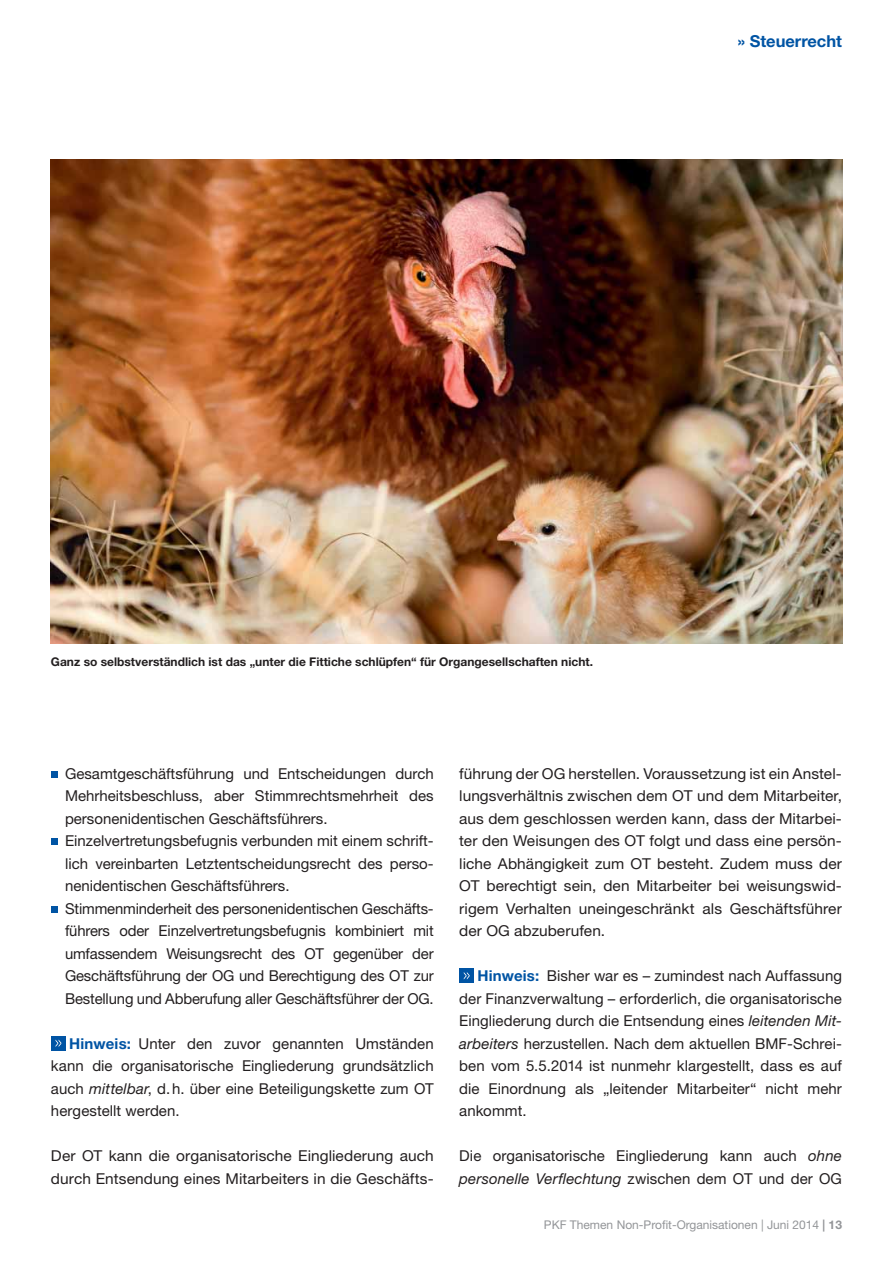
<style>
.page{position:relative;width:893px;height:1263px;background:#fff}
.page>*{position:absolute;margin:0;border:0;box-sizing:border-box;transform-origin:0 0}
.t1{font:700 16.5px "Helvetica Neue LT";color:#0054a4}
.t2{font:15px/22.5px "Helvetica Neue LT";color:#231f20}
.t3{font:700 12px "Helvetica Neue LT";color:#231f20}
.t4{font:12px "Helvetica Neue LT";color:#939598}
.s1{font-weight:700;color:#0054a4}
.s2{font-style:italic}
.s3{font-weight:700}
</style>
<div class="page">
<svg style="left:51px;top:771px;width:6px;height:6px"></svg>
<svg style="left:51px;top:839px;width:6px;height:6px"></svg>
<svg style="left:51px;top:906px;width:6px;height:6px"></svg>
<div style="left:51px;top:1036px;width:15px;height:15px;background:#0054a4"></div>
<svg style="left:56px;top:1040px;width:5px;height:7px"></svg>
<div style="left:459px;top:968px;width:15px;height:15px;background:#0054a4"></div>
<svg style="left:464px;top:972px;width:6px;height:7px"></svg>
<img style="left:51px;top:160px;width:791px;height:484px">
<p class="t1" style="left:738px;top:35px;width:106px">» Steuerrecht</p>
<p class="t3" style="left:51px;top:658px;width:543px">Ganz so selbstverständlich ist das „unter die Fittiche schlüpfen“ für Organgesellschaften nicht.</p>
<p class="t2" style="left:65px;top:764px;width:370px">Gesamtgeschäftsführung und Entscheidungen durch Mehrheitsbeschluss, aber Stimmrechtsmehrheit des personenidentischen Geschäftsführers.<br>Einzelvertretungsbefugnis verbunden mit einem schrift&shy;lich vereinbarten Letztentscheidungsrecht des perso&shy;nenidentischen Geschäftsführers.<br>Stimmenminderheit des personenidentischen Geschäfts&shy;führers oder Einzelvertretungsbefugnis kombiniert mit umfassendem Weisungsrecht des OT gegenüber der Geschäftsführung der OG und Berechtigung des OT zur Bestellung und Abberufung aller Geschäftsführer der OG.</p>
<p class="t2" style="left:51px;top:1034px;width:384px;text-align:justify;text-indent:18px"><span class="s1">Hinweis:</span> Unter den zuvor genannten Umständen kann die organisatorische Eingliederung grundsätzlich auch <span class="s2">mittelbar</span>, d. h. über eine Beteiligungskette zum OT hergestellt werden.</p>
<p class="t2" style="left:51px;top:1147px;width:384px">Der OT kann die organisatorische Eingliederung auch durch Entsendung eines Mitarbeiters in die Geschäfts-</p>
<p class="t2" style="left:459px;top:764px;width:384px;text-align:justify">führung der OG herstellen. Voraussetzung ist ein Anstel&shy;lungsverhältnis zwischen dem OT und dem Mitarbeiter, aus dem geschlossen werden kann, dass der Mitarbei&shy;ter den Weisungen des OT folgt und dass eine persön&shy;liche Abhängigkeit zum OT besteht. Zudem muss der OT berechtigt sein, den Mitarbeiter bei weisungswid&shy;rigem Verhalten uneingeschränkt als Geschäftsführer der OG abzuberufen.</p>
<p class="t2" style="left:459px;top:967px;width:384px;text-align:justify;text-indent:18px"><span class="s1">Hinweis:</span> Bisher war es – zumindest nach Auffassung der Finanzverwaltung – erforderlich, die organisatorische Eingliederung durch die Entsendung eines <span class="s2">leitenden Mit&shy;arbeiters</span> herzustellen. Nach dem aktuellen BMF-Schrei&shy;ben vom 5.5.2014 ist nunmehr klargestellt, dass es auf die Einordnung als „leitender Mitarbeiter“ nicht mehr ankommt.</p>
<p class="t2" style="left:459px;top:1147px;width:384px">Die organisatorische Eingliederung kann auch <span class="s2">ohne personelle Verflechtung</span> zwischen dem OT und der OG</p>
<p class="t4" style="left:544px;top:1220px;width:299px">PKF Themen Non-Profit-Organisationen | Juni 2014 <span class="s3">| 13</span></p>
</div>
